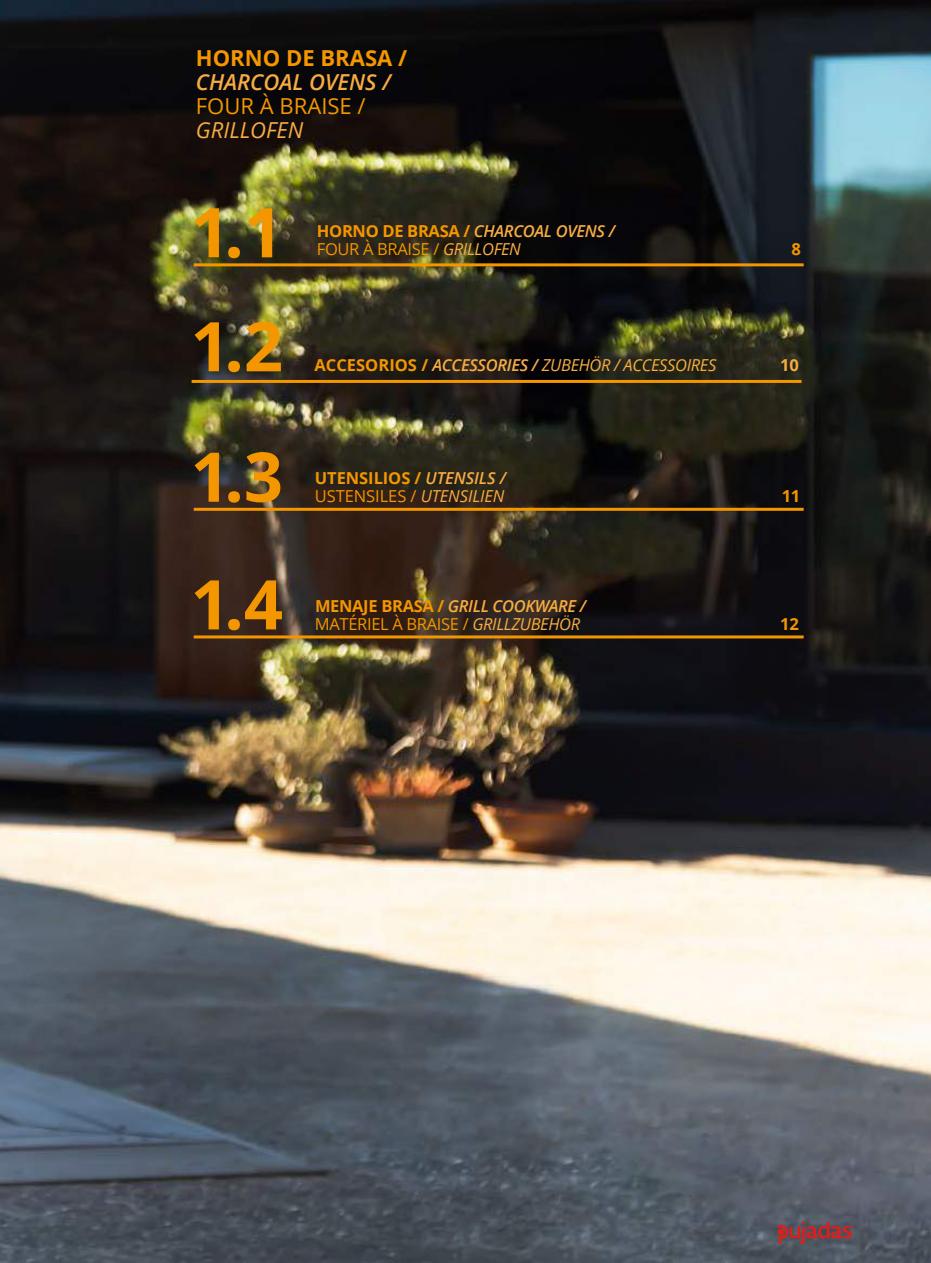
<style>
.page{position:relative;width:931px;height:1263px;background:#fff}
.page>*{position:absolute;margin:0;border:0;box-sizing:border-box;transform-origin:0 0}
.t1{font:700 68.55px/127.6px "Open Sans";color:#f39600}
.t2{font:italic 600 22.05px "Open Sans";color:#f7ac42}
.t3{font:700 22.05px "Open Sans";color:#f39600}
.t4{font:22.05px "Open Sans";color:#f39600}
.t5{font:italic 22.05px "Open Sans";color:#f7ac42}
.t6{font:700 16.65px "Open Sans";color:#f39600}
.t7{font:16.5px/18px "Open Sans";letter-spacing:-.02em;color:#f39600}
.t8{font:italic 16.5px "Open Sans";letter-spacing:-.02em;color:#f7ac42}
.t9{font:700 16.5px/18px "Open Sans";letter-spacing:-.005em;color:#f39600}
.t10{font:italic 600 16.5px "Open Sans";letter-spacing:-.02em;color:#f7ac42}
.t11{font:700 16.5px "Open Sans";color:#f7ac42}
.s1{font-weight:700;font-style:normal;color:#f39600}
.s2{font-style:italic;color:#f7ac42}
.s3{font-weight:600}
.s4{font-weight:600;font-style:italic;color:#f7ac42}
.s5{font-weight:400}
.s6{font-weight:400;font-style:italic;color:#f7ac42}
.s7{font-weight:700}
</style>
<div class="page">
<img style="left:0;top:0;width:930px;height:1263px">
<hr style="left:194px;top:263px;width:609px;height:3px;background:#f39600">
<hr style="left:194px;top:508px;width:609px;height:3px;background:#f39600">
<hr style="left:194px;top:635px;width:609px;height:3px;background:#f39600">
<hr style="left:191px;top:380px;width:610px;height:3px;background:#f39600">
<svg style="left:777px;top:1221px;width:77px;height:22px"></svg>
<h2 class="t3" style="left:196px;top:42px;width:213px">HORNO DE BRASA /</h2>
<h2 class="t2" style="left:196px;top:66px;width:196px">CHARCOAL OVENS /</h2>
<h2 class="t4" style="left:196px;top:90px;width:171px">FOUR À BRAISE /</h2>
<h2 class="t5" style="left:196px;top:115px;width:109px">GRILLOFEN</h2>
<h1 class="t1" style="left:190px;top:167px;width:94px">1.1</h1>
<h1 class="t1" style="left:190px;top:281px;width:94px">1.2</h1>
<h1 class="t1" style="left:190px;top:411px;width:94px">1.3<br>1.4</h1>
<p class="t10" style="left:317px;top:219px;width:299px"><span class="s1">HORNO DE BRASA /</span> CHARCOAL OVENS /</p>
<p class="t7" style="left:317px;top:239px;width:205px">FOUR À BRAISE / <span class="s2">GRILLOFEN</span></p>
<p class="t6" style="left:791px;top:237px;width:11px">8</p>
<p class="t8" style="left:314px;top:354px;width:403px"><span class="s1">ACCESORIOS /</span> <span class="s3">ACCESSORIES /</span> ZUBEHÖR / ACCESSOIRES</p>
<p class="t11" style="left:780px;top:353px;width:20px">10</p>
<p class="t9" style="left:315px;top:469px;width:193px">UTENSILIOS / <span class="s4">UTENSILS /<br></span><span class="s5">USTENSILES /</span> <span class="s6">UTENSILIEN</span></p>
<p class="t7" style="left:315px;top:597px;width:273px"><span class="s7">MENAJE BRASA /</span> <span class="s4">GRILL COOKWARE /<br></span>MATÉRIEL À BRAISE / <span class="s2">GRILLZUBEHÖR</span></p>
<p class="t6" style="left:781px;top:485px;width:20px">11</p>
<p class="t6" style="left:780px;top:612px;width:20px">12</p>
</div>
